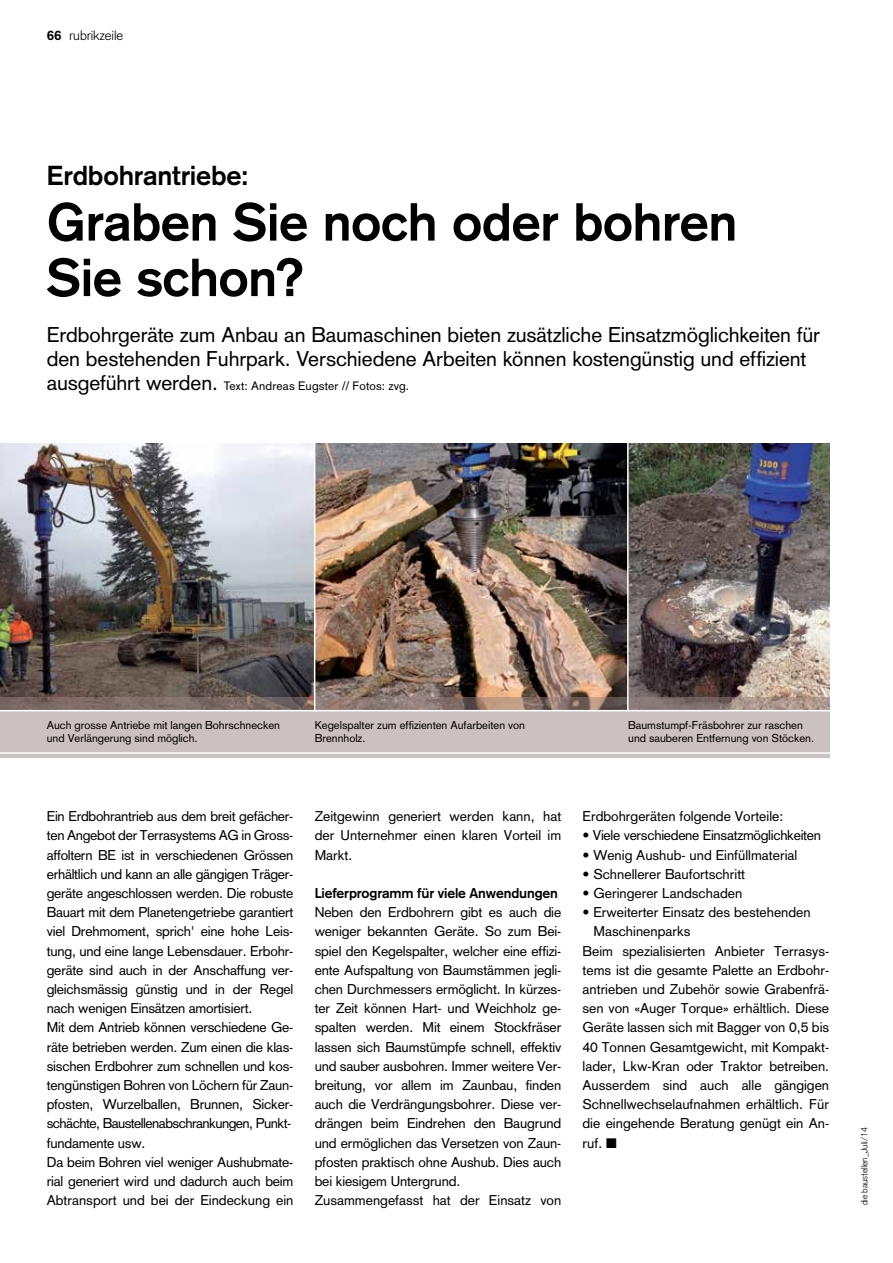
<style>
.page{position:relative;width:893px;height:1263px;background:#fff}
.page>*{position:absolute;margin:0;border:0;box-sizing:border-box;transform-origin:0 0}
.t1{font:700 52.5px/55.5px "Akzidenz Grotesk";letter-spacing:-.01em;color:#000}
.t2{font:700 27px "Akzidenz Grotesk";letter-spacing:-.005em;color:#000}
.t3{font:21px/24px "Akzidenz Grotesk";letter-spacing:-.005em;color:#000}
.t4{font:13.95px/19.2px "Akzidenz Grotesk";letter-spacing:-.01em;color:#000}
.t5{font:700 13.95px "Akzidenz Grotesk";letter-spacing:-.01em;color:#000}
.t6{font:300 13.5px "Akzidenz Grotesk";color:#000}
.t7{font:12px "Akzidenz Grotesk";letter-spacing:.015em;color:#000}
.t8{font:11.25px/13.5px "Akzidenz Grotesk";color:#000}
.t9{font:300 9px "Akzidenz Grotesk";letter-spacing:-.015em;color:#000}
.s1{font-weight:700}
.s2{font-size:21px}
.s3{color:#fff}
</style>
<div class="page">
<img style="left:0;top:444px;width:829px;height:253px">
<svg style="left:0;top:697px;width:829px;height:61px;fill:#cbc1c0"></svg>
<hr style="left:0;top:710px;width:881px;height:1px;background:#fff">
<hr style="left:0;top:752px;width:881px;height:2px;background:#fff">
<hr style="left:314px;top:428px;width:1px;height:283px;background:#fff">
<hr style="left:627px;top:428px;width:2px;height:283px;background:#fff">
<p class="t6" style="left:47px;top:28px;width:78px"><span class="s1">66</span> rubrikzeile</p>
<h2 class="t2" style="left:47px;top:160px;width:203px">Erdbohrantriebe:</h2>
<h1 class="t1" style="left:47px;top:194px;width:692px">Graben Sie noch oder bohren<br>Sie schon?</h1>
<h3 class="t3" style="left:47px;top:322px;width:775px">Erdbohrgeräte zum Anbau an Baumaschinen bieten zusätzliche Einsatzmöglichkeiten für den bestehenden Fuhrpark. Verschiedene Arbeiten können kostengünstig und effizient</h3>
<p class="t7" style="left:47px;top:378px;width:364px"><span class="s2">ausgeführt werden.</span> Text: Andreas Eugster // Fotos: zvg.</p>
<p class="t8" style="left:47px;top:718px;width:235px">Auch grosse Antriebe mit langen Bohrschnecken und Verlängerung sind möglich.</p>
<p class="t8" style="left:315px;top:718px;width:212px">Kegelspalter zum effizienten Aufarbeiten von<br>Brennholz.</p>
<p class="t8" style="left:628px;top:718px;width:187px">Baumstumpf-Fräsbohrer zur raschen und sauberen Entfernung von Stöcken.</p>
<p class="t4" style="left:47px;top:807px;width:248px">Ein Erdbohrantrieb aus dem breit gefächer&shy;ten Angebot der Terrasystems AG in Gross&shy;affoltern BE ist in verschiedenen Grössen erhältlich und kann an alle gängigen Träger&shy;geräte angeschlossen werden. Die robuste Bauart mit dem Planetengetriebe garantiert viel Drehmoment, sprich' eine hohe Leis&shy;tung, und eine lange Lebensdauer. Erbohr&shy;geräte sind auch in der Anschaffung ver&shy;gleichsmässig günstig und in der Regel nach wenigen Einsätzen amortisiert.<br>Mit dem Antrieb können verschiedene Ge&shy;räte betrieben werden. Zum einen die klas&shy;sischen Erdbohrer zum schnellen und kos&shy;tengünstigen Bohren von Löchern für Zaun&shy;pfosten, Wurzelballen, Brunnen, Sicker&shy;schächte, Baustellenabschrankungen, Punkt&shy;fundamente usw.<br>Da beim Bohren viel weniger Aushubmate&shy;rial generiert wird und dadurch auch beim Abtransport und bei der Eindeckung ein</p>
<p class="t4" style="left:315px;top:807px;width:248px;text-align:justify">Zeitgewinn generiert werden kann, hat der Unternehmer einen klaren Vorteil im Markt.</p>
<p class="t5" style="left:315px;top:885px;width:245px">Lieferprogramm für viele Anwendungen</p>
<p class="t4" style="left:315px;top:903px;width:248px">Neben den Erdbohrern gibt es auch die weniger bekannten Geräte. So zum Bei&shy;spiel den Kegelspalter, welcher eine effizi&shy;ente Aufspaltung von Baumstämmen jegli&shy;chen Durchmessers ermöglicht. In kürzes&shy;ter Zeit können Hart- und Weichholz ge&shy;spalten werden. Mit einem Stockfräser lassen sich Baumstümpfe schnell, effektiv und sauber ausbohren. Immer weitere Ver&shy;breitung, vor allem im Zaunbau, finden auch die Verdrängungsbohrer. Diese ver&shy;drängen beim Eindrehen den Baugrund und ermöglichen das Versetzen von Zaun&shy;pfosten praktisch ohne Aushub. Dies auch bei kiesigem Untergrund.<br>Zusammengefasst hat der Einsatz von</p>
<p class="t4" style="left:583px;top:807px;width:202px">Erdbohrgeräten folgende Vorteile:</p>
<p class="t4" style="left:583px;top:826px;width:240px">• Viele verschiedene Einsatzmöglichkeiten</p>
<p class="t4" style="left:583px;top:845px;width:216px">• Wenig Aushub- und Einfüllmaterial</p>
<p class="t4" style="left:583px;top:864px;width:164px">• Schnellerer Baufortschritt</p>
<p class="t4" style="left:583px;top:883px;width:161px">• Geringerer Landschaden</p>
<p class="t4" style="left:583px;top:903px;width:230px">• Erweiterter Einsatz des bestehenden</p>
<p class="t4" style="left:583px;top:922px;width:248px"><span class="s3">•</span> Maschinenparks<br>Beim spezialisierten Anbieter Terrasys&shy;tems ist die gesamte Palette an Erdbohr&shy;antrieben und Zubehör sowie Grabenfrä&shy;sen von «Auger Torque» erhältlich. Diese Geräte lassen sich mit Bagger von 0,5 bis 40 Tonnen Gesamtgewicht, mit Kompakt&shy;lader, Lkw-Kran oder Traktor betreiben.<br>Ausserdem sind auch alle gängigen Schnellwechselaufnahmen erhältlich. Für die eingehende Beratung genügt ein An&shy;ruf. ■</p>
<p class="t9" style="left:859px;top:1205px;width:79px;rotate:-90deg">die baustellen_Juli/14</p>
</div>
